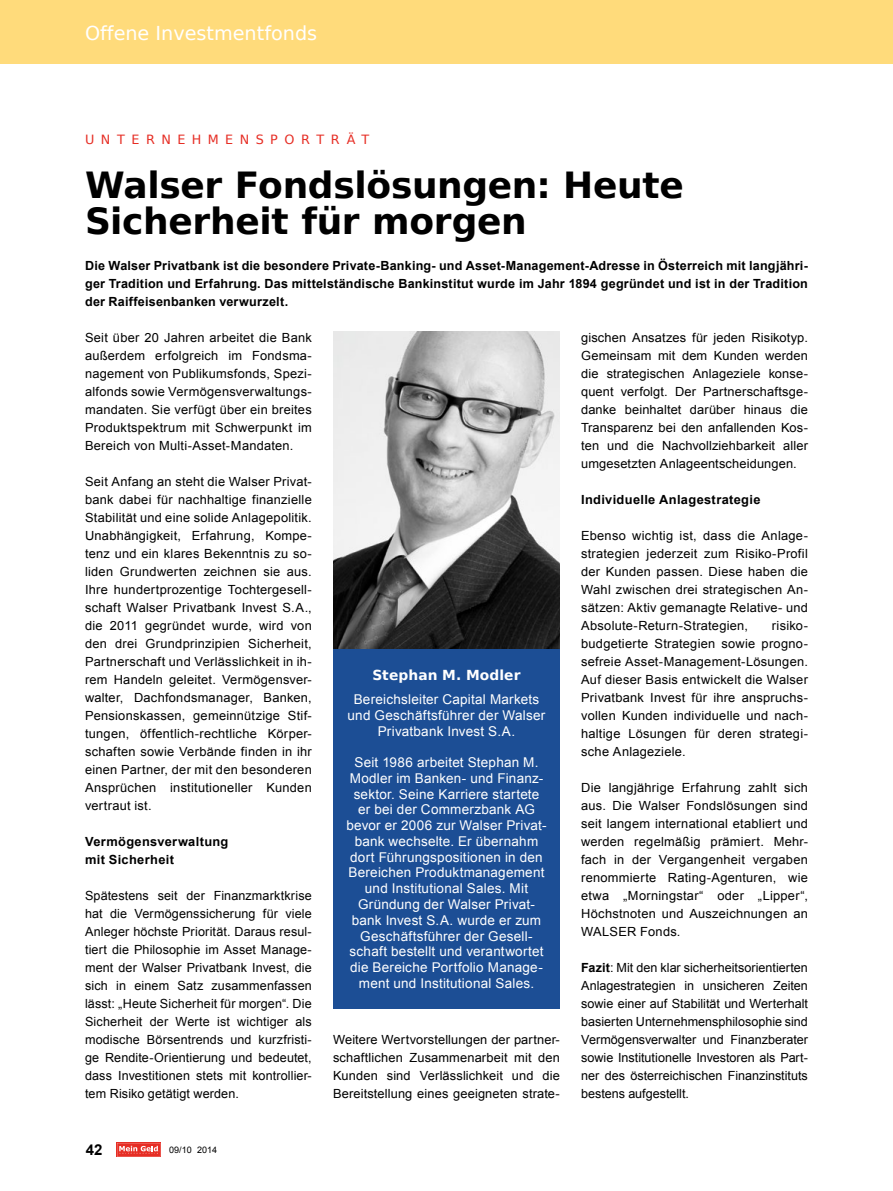
<style>
.page{position:relative;width:893px;height:1191px;background:#fff}
.page>*{position:absolute;margin:0;border:0;box-sizing:border-box;transform-origin:0 0}
.t1{font:700 36px/36px "Bitstream Vera Sans";letter-spacing:-.01em;color:#000}
.t2{font:19.2px "Bitstream Vera Sans";color:#fff}
.t3{font:700 15px "Arial";color:#000}
.t4{font:700 13.8px "Bitstream Vera Sans";letter-spacing:.005em;color:#fff}
.t5{font:13.5px/15.8px "Arial";letter-spacing:.015em;color:#fff;text-align:center}
.t6{font:12.75px "Bitstream Vera Sans";letter-spacing:.51em;color:#e62d24}
.t7{font:12.6px/18px "Arial";letter-spacing:.015em;color:#000;text-align:justify}
.t8{font:700 12.6px/18px "Arial";letter-spacing:.025em;color:#000}
.t9{font:9px "Arial";color:#000}
.s1{font-weight:700}
</style>
<div class="page">
<svg style="left:116px;top:1142px;width:45px;height:15px"></svg>
<svg style="left:117px;top:1143px;width:43px;height:13px"></svg>
<div style="left:0;top:0;width:893px;height:63px;background:#ffdb7b"></div>
<img style="left:333px;top:332px;width:227px;height:316px">
<div style="left:333px;top:648px;width:227px;height:360px;background:#1c4e95"></div>
<h2 class="t2" style="left:85px;top:22px;width:234px">Offene Investmentfonds</h2>
<p class="t6" style="left:85px;top:132px;width:286px">UNTERNEHMENSPORTRÄT</p>
<h1 class="t1" style="left:85px;top:168px;width:600px">Walser Fondslösungen: Heute<br>Sicherheit für morgen</h1>
<p class="t8" style="left:85px;top:257px;width:724px;text-align:justify">Die Walser Privatbank ist die besondere Private-Banking- und Asset-Management-Adresse in Österreich mit langjähri&shy;ger Tradition und Erfahrung. Das mittelständische Bankinstitut wurde im Jahr 1894 gegründet und ist in der Tradition der Raiffeisenbanken verwurzelt.</p>
<p class="t7" style="left:85px;top:329px;width:228px">Seit über 20 Jahren arbeitet die Bank außerdem erfolgreich im Fondsma&shy;nagement von Publikumsfonds, Spezi&shy;alfonds sowie Vermögensverwaltungs&shy;mandaten. Sie verfügt über ein breites Produktspektrum mit Schwerpunkt im Bereich von Multi-Asset-Mandaten.</p>
<p class="t7" style="left:85px;top:473px;width:228px">Seit Anfang an steht die Walser Privat&shy;bank dabei für nachhaltige finanzielle Stabilität und eine solide Anlagepolitik.<br>Unabhängigkeit, Erfahrung, Kompe&shy;tenz und ein klares Bekenntnis zu so&shy;liden Grundwerten zeichnen sie aus.<br>Ihre hundertprozentige Tochtergesell&shy;schaft Walser Privatbank Invest S.A., die 2011 gegründet wurde, wird von den drei Grundprinzipien Sicherheit, Partnerschaft und Verlässlichkeit in ih&shy;rem Handeln geleitet. Vermögensver&shy;walter, Dachfondsmanager, Banken, Pensionskassen, gemeinnützige Stif&shy;tungen, öffentlich-rechtliche Körper&shy;schaften sowie Verbände finden in ihr einen Partner, der mit den besonderen Ansprüchen institutioneller Kunden vertraut ist.</p>
<p class="t8" style="left:85px;top:833px;width:145px">Vermögensverwaltung mit Sicherheit</p>
<p class="t7" style="left:85px;top:887px;width:228px">Spätestens seit der Finanzmarktkrise hat die Vermögenssicherung für viele Anleger höchste Priorität. Daraus resul&shy;tiert die Philosophie im Asset Manage&shy;ment der Walser Privatbank Invest, die sich in einem Satz zusammenfassen lässt: „Heute Sicherheit für morgen“. Die Sicherheit der Werte ist wichtiger als modische Börsentrends und kurzfristi&shy;ge Rendite-Orientierung und bedeutet, dass Investitionen stets mit kontrollier&shy;tem Risiko getätigt werden.</p>
<p class="t3" style="left:86px;top:1139px;width:18px">42</p>
<p class="t9" style="left:169px;top:1143px;width:49px">09/10 2014</p>
<p class="t4" style="left:372px;top:667px;width:150px">Stephan M. Modler</p>
<p class="t5" style="left:348px;top:691px;width:199px">Bereichsleiter Capital Markets und Geschäftsführer der Walser<br>Privatbank Invest S.A.</p>
<p class="t5" style="left:346px;top:754px;width:202px">Seit 1986 arbeitet Stephan M.<br>Modler im Banken- und Finanz&shy;sektor. Seine Karriere startete er bei der Commerzbank AG bevor er 2006 zur Walser Privat&shy;bank wechselte. Er übernahm dort Führungspositionen in den<br>Bereichen Produktmanagement und Institutional Sales. Mit<br>Gründung der Walser Privat&shy;bank Invest S.A. wurde er zum<br>Geschäftsführer der Gesell&shy;schaft bestellt und verantwortet die Bereiche Portfolio Manage&shy;ment und Institutional Sales.</p>
<p class="t7" style="left:333px;top:1031px;width:228px">Weitere Wertvorstellungen der partner&shy;schaftlichen Zusammenarbeit mit den Kunden sind Verlässlichkeit und die Bereitstellung eines geeigneten strate-</p>
<p class="t7" style="left:581px;top:329px;width:228px">gischen Ansatzes für jeden Risikotyp.<br>Gemeinsam mit dem Kunden werden die strategischen Anlageziele konse&shy;quent verfolgt. Der Partnerschaftsge&shy;danke beinhaltet darüber hinaus die Transparenz bei den anfallenden Kos&shy;ten und die Nachvollziehbarkeit aller umgesetzten Anlageentscheidungen.</p>
<p class="t8" style="left:581px;top:491px;width:181px">Individuelle Anlagestrategie</p>
<p class="t7" style="left:581px;top:527px;width:228px">Ebenso wichtig ist, dass die Anlage&shy;strategien jederzeit zum Risiko-Profil der Kunden passen. Diese haben die Wahl zwischen drei strategischen An&shy;sätzen: Aktiv gemanagte Relative- und Absolute-Return-Strategien,</p>
<p class="t7" style="left:581px;top:617px;width:228px;text-indent:191px">risiko&shy;budgetierte Strategien sowie progno&shy;sefreie Asset-Management-Lösungen.<br>Auf dieser Basis entwickelt die Walser Privatbank Invest für ihre anspruchs&shy;vollen Kunden individuelle und nach&shy;haltige Lösungen für deren strategi&shy;sche Anlageziele.</p>
<p class="t7" style="left:581px;top:779px;width:228px">Die langjährige Erfahrung zahlt sich aus. Die Walser Fondslösungen sind seit langem international etabliert und werden regelmäßig prämiert. Mehr&shy;fach in der Vergangenheit vergaben renommierte Rating-Agenturen, wie etwa „Morningstar“ oder „Lipper“, Höchstnoten und Auszeichnungen an WALSER Fonds.</p>
<p class="t7" style="left:581px;top:959px;width:228px"><span class="s1">Fazit</span>: Mit den klar sicherheitsorientierten Anlagestrategien in unsicheren Zeiten sowie einer auf Stabilität und Werterhalt basierten Unternehmensphilosophie sind Vermögensverwalter und Finanzberater sowie Institutionelle Investoren als Part&shy;ner des österreichischen Finanzinstituts bestens aufgestellt.</p>
</div>
